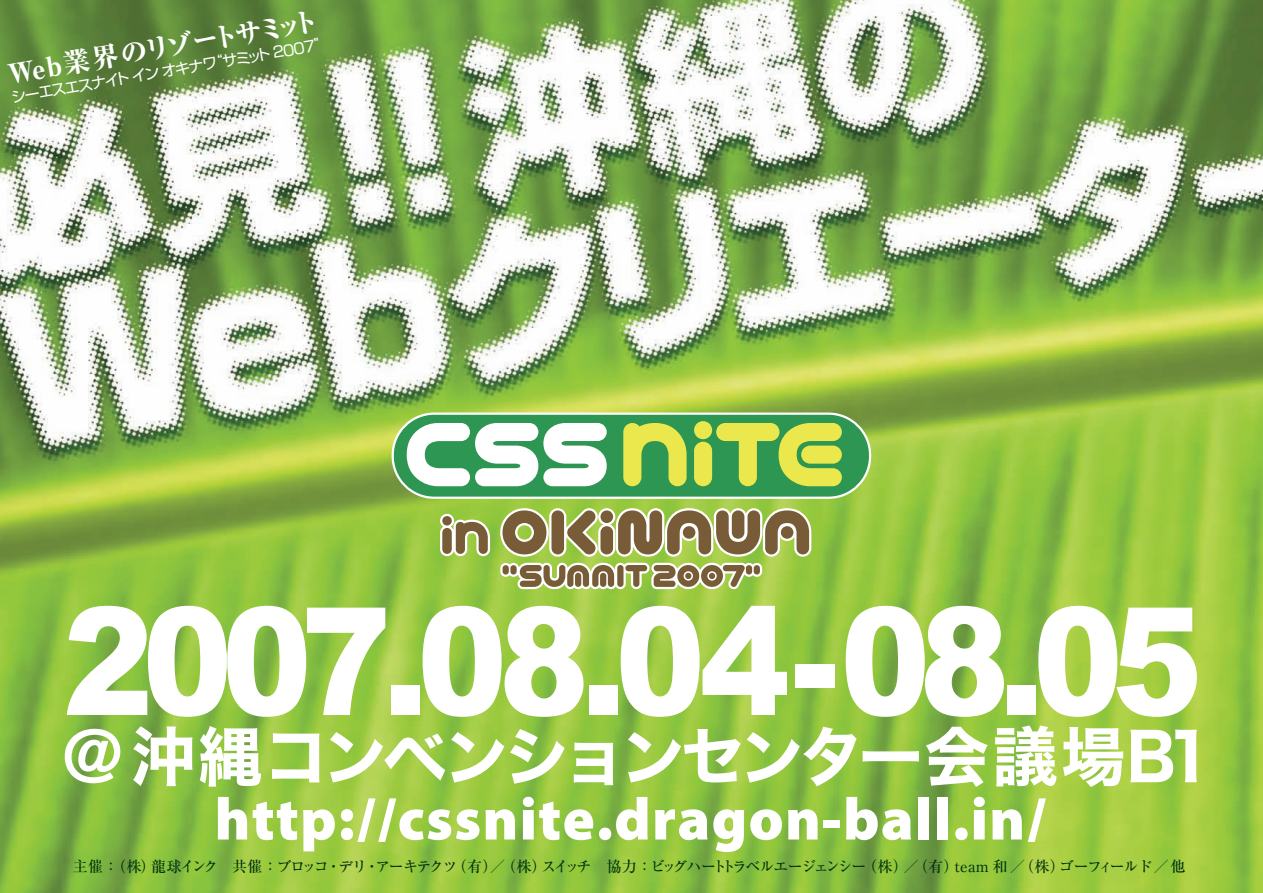
<style>
.page{position:relative;width:1263px;height:893px;background:#fff}
.page>*{position:absolute;margin:0;border:0;box-sizing:border-box;transform-origin:0 0}
.t1{font:900 150px "Arial";letter-spacing:-.08em;color:#fff;scale:.9 1}
.t2{font:64.5px "Hiragino Kaku W7 90 msp RKSJ H";letter-spacing:-.08em;color:#fff}
.t3{font:900 60px "Myriad Pro";letter-spacing:.02em;color:#fff}
.t4{font:800 27px "Ryumin Pro";color:#fff}
.t5{font:500 15px "Ryumin Pro";letter-spacing:-.11em;color:#00320d}
.t6{font:15px "Shin Go Pro";color:#fff}
</style>
<div class="page">
<img style="left:0;top:0;width:1263px;height:893px">
<svg style="left:389px;top:410px;width:484px;height:183px;background:#a3cc58"></svg>
<div style="left:394px;top:415px;width:475px;height:82px;background:#2d9653;border-radius:40px"></div>
<svg style="left:694px;top:421px;width:148px;height:65px"></svg>
<svg style="left:623px;top:423px;width:64px;height:63px"></svg>
<svg style="left:407px;top:423px;width:200px;height:63px"></svg>
<svg style="left:502px;top:510px;width:307px;height:44px;background:#9b9064"></svg>
<svg style="left:442px;top:516px;width:46px;height:38px"></svg>
<svg style="left:503px;top:565px;width:144px;height:22px"></svg>
<svg style="left:654px;top:565px;width:106px;height:22px;background:#9e946b"></svg>
<h3 class="t4" style="left:4px;top:54px;width:316px;rotate:-10deg">We b 業界のリゾートサミット</h3>
<p class="t6" style="left:10px;top:86px;width:323px;rotate:-10deg">シーエスエスナイト イン オキナワ“サミット 2007”</p>
<h1 class="t1" style="left:63px;top:578px;width:1267px">2007.08.04-08.05</h1>
<h2 class="t2" style="left:62px;top:724px;width:1153px">@ 沖縄コンベンションセンター会議場B1</h2>
<h3 class="t3" style="left:215px;top:779px;width:833px">http://cssnite.dragon-ball.in/</h3>
<p class="t5" style="left:73px;top:854px;width:1114px">主催：（株）龍球インク　共催：ブロッコ・デリ・アーキテクツ（有）／（株）スイッチ　協力：ビッグハートトラベルエージェンシー（株）／（有）team 和／（株）ゴーフィールド／ 他</p>
</div>
